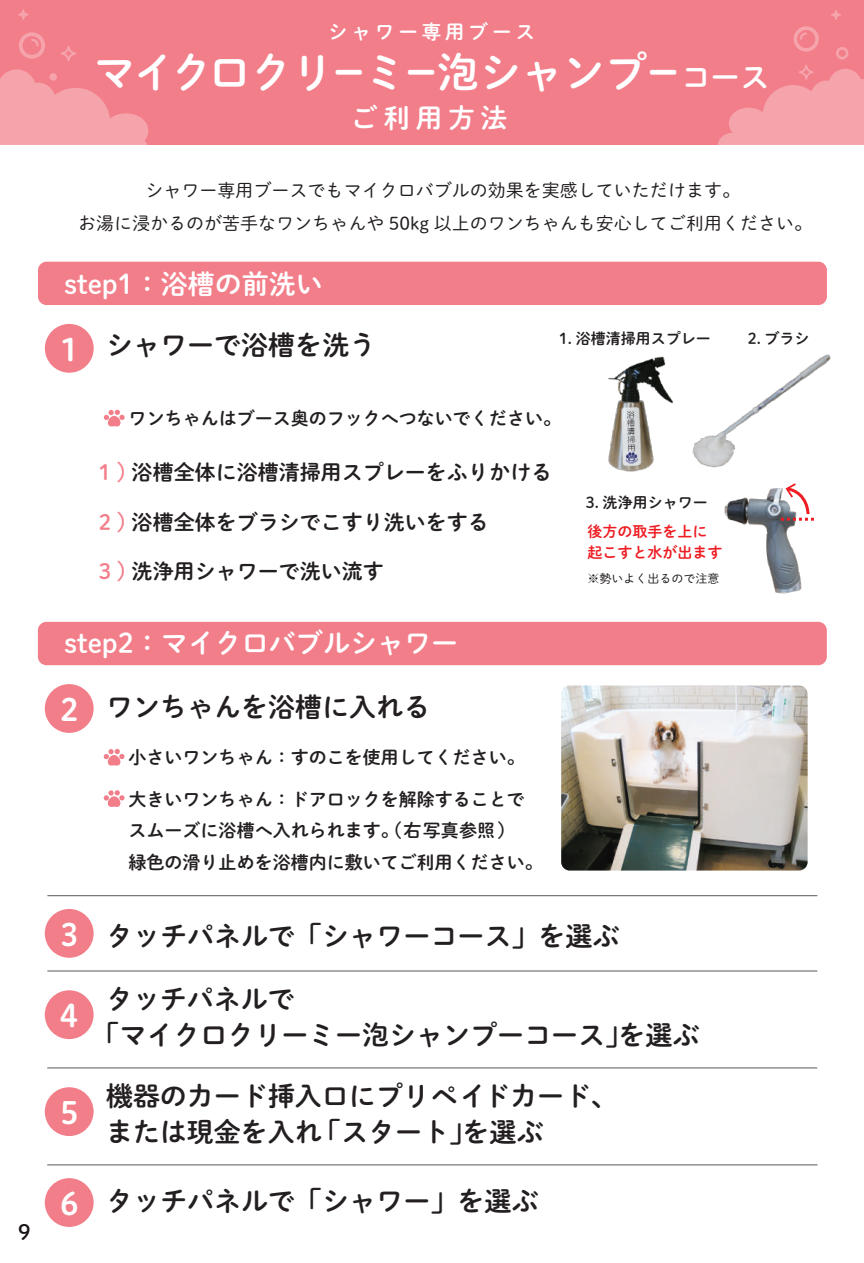
<style>
.page{position:relative;width:864px;height:1263px;background:#fff}
.page>*{position:absolute;margin:0;border:0;box-sizing:border-box;transform-origin:0 0}
.t1{font:42px "Shuei M Go Std B";letter-spacing:-.01em;color:#fff}
.t2{font:30.45px "Hiragino UD Sans R Std W6";color:#fff}
.t3{font:27px/36px "P Shuei M Go Std B";color:#231f20}
.t4{font:27px "P Shuei M Go Std B";color:#fff}
.t5{font:27px "Shuei M Go Std B";letter-spacing:.2em;color:#fff}
.t6{font:21px "P Shuei M Go Std B";color:#231f20}
.t7{font:21px "P Shuei M Go Std B";color:#1a1415}
.t8{font:19.5px "Shuei M Go Std B";letter-spacing:.2em;color:#fff}
.t9{font:18px/31.5px "P Shuei M Go Std B";color:#231f20}
.t10{font:18px/33px "P Shuei M Go Std L";color:#231f20;text-align:center}
.t11{font:15px "P Shuei M Go Std B";color:#231f20}
.t12{font:15px/21px "P Shuei M Go Std B";color:#ee1d23}
.t13{font:12px "P Shuei M Go Std L";color:#231f20}
.s1{font-size:29.4px}
.s2{color:#f27e8a}
.s3{font-family:"Hiragino UD Sans R Std W6";font-size:30.45px;color:#fff}
</style>
<div class="page">
<div style="left:38px;top:622px;width:788px;height:43px;background:#f27e8a;border-radius:9px"></div>
<div style="left:45px;top:909px;width:49px;height:49px;background:#f27e8a;border-radius:50%"></div>
<hr style="left:47px;top:1164px;width:769px;height:1px;background:#57585a">
<hr style="left:47px;top:1067px;width:769px;height:1px;background:#57585a">
<div style="left:45px;top:1087px;width:49px;height:49px;background:#f27e8a;border-radius:50%"></div>
<div style="left:45px;top:1178px;width:49px;height:49px;background:#f27e8a;border-radius:50%"></div>
<img style="left:717px;top:354px;width:114px;height:113px">
<div style="left:45px;top:324px;width:49px;height:49px;background:#f27e8a;border-radius:50%"></div>
<div style="left:38px;top:262px;width:788px;height:43px;background:#f27e8a;border-radius:9px"></div>
<img style="left:608px;top:356px;width:109px;height:116px">
<svg style="left:104px;top:410px;width:20px;height:16px"></svg>
<img style="left:724px;top:488px;width:90px;height:106px">
<svg style="left:780px;top:483px;width:33px;height:38px"></svg>
<hr style="left:48px;top:895px;width:768px;height:1px;background:#57585a">
<div style="left:45px;top:684px;width:49px;height:49px;background:#f27e8a;border-radius:50%"></div>
<svg style="left:104px;top:749px;width:20px;height:16px"></svg>
<svg style="left:104px;top:790px;width:20px;height:17px"></svg>
<img style="left:561px;top:685px;width:246px;height:185px">
<div style="left:0;top:0;width:863px;height:145px;background:#f27e8a"></div>
<svg style="left:0;top:69px;width:148px;height:76px"></svg>
<div style="left:49px;top:73px;width:8px;height:8px;background:#f5a4ac;border-radius:50%"></div>
<svg style="left:19px;top:32px;width:26px;height:27px"></svg>
<svg style="left:61px;top:46px;width:15px;height:15px"></svg>
<svg style="left:18px;top:9px;width:11px;height:11px"></svg>
<svg style="left:836px;top:47px;width:12px;height:12px"></svg>
<svg style="left:793px;top:26px;width:25px;height:26px"></svg>
<svg style="left:717px;top:65px;width:146px;height:80px"></svg>
<svg style="left:831px;top:10px;width:9px;height:10px"></svg>
<hr style="left:48px;top:971px;width:768px;height:1px;background:#57585a">
<div style="left:45px;top:990px;width:49px;height:49px;background:#f27e8a;border-radius:50%"></div>
<p class="t7" style="left:18px;top:1217px;width:14px">9</p>
<p class="t8" style="left:328px;top:17px;width:208px">シャワー専用ブース</p>
<h1 class="t1" style="left:93px;top:41px;width:677px">マイクロクリーミー泡シャンプー<span class="s1">コース</span></h1>
<p class="t5" style="left:351px;top:97px;width:158px">ご利用方法</p>
<p class="t10" style="left:78px;top:173px;width:735px">シャワー専用ブースでもマイクロバブルの効果を実感していただけます。<br>お湯に浸かるのが苦手なワンちゃんや 50kg 以上のワンちゃんも安心してご利用ください。</p>
<p class="t4" style="left:64px;top:264px;width:260px">step1：浴槽の前洗い</p>
<p class="t2" style="left:54px;top:326px;width:32px">１</p>
<p class="t3" style="left:106px;top:326px;width:272px">シャワーで浴槽を洗う</p>
<p class="t11" style="left:559px;top:328px;width:153px">1. 浴槽清掃用スプレー</p>
<p class="t11" style="left:747px;top:327px;width:63px">2. ブラシ</p>
<p class="t9" style="left:129px;top:402px;width:434px">ワンちゃんはブース奥のフックへつないでください。</p>
<p class="t6" style="left:99px;top:457px;width:454px"><span class="s2">1 )</span> 浴槽全体に浴槽清掃用スプレーをふりかける</p>
<p class="t6" style="left:99px;top:506px;width:391px"><span class="s2">2 )</span> 浴槽全体をブラシでこすり洗いをする</p>
<p class="t6" style="left:99px;top:556px;width:286px"><span class="s2">3 )</span> 洗浄用シャワーで洗い流す</p>
<p class="t4" style="left:64px;top:623px;width:395px">step2：マイクロバブルシャワー</p>
<p class="t3" style="left:54px;top:687px;width:377px"><span class="s3">２</span> ワンちゃんを浴槽に入れる</p>
<p class="t9" style="left:128px;top:741px;width:397px">小さいワンちゃん：すのこを使用してください。</p>
<p class="t9" style="left:128px;top:782px;width:416px">大きいワンちゃん：ドアロックを解除することでスムーズに浴槽へ入れられます。(右写真参照)<br>緑色の滑り止めを浴槽内に敷いてご利用ください。</p>
<p class="t11" style="left:585px;top:491px;width:123px">3. 洗浄用シャワー</p>
<p class="t12" style="left:587px;top:520px;width:136px">後方の取手を上に起こすと水が出ます</p>
<p class="t13" style="left:587px;top:570px;width:133px">※勢いよく出るので注意</p>
<p class="t3" style="left:54px;top:917px;width:566px"><span class="s3">３</span> タッチパネルで「シャワーコース」を選ぶ</p>
<p class="t2" style="left:54px;top:992px;width:32px">４</p>
<p class="t2" style="left:54px;top:1089px;width:32px">５</p>
<p class="t3" style="left:92px;top:980px;width:608px;text-indent:14px">タッチパネルで<br>「マイクロクリーミー泡シャンプーコース」を選ぶ</p>
<p class="t3" style="left:106px;top:1077px;width:513px">機器のカード挿入口にプリペイドカード、または現金を入れ「スタート」を選ぶ</p>
<p class="t3" style="left:54px;top:1181px;width:485px"><span class="s3">６</span> タッチパネルで「シャワー」を選ぶ</p>
</div>
